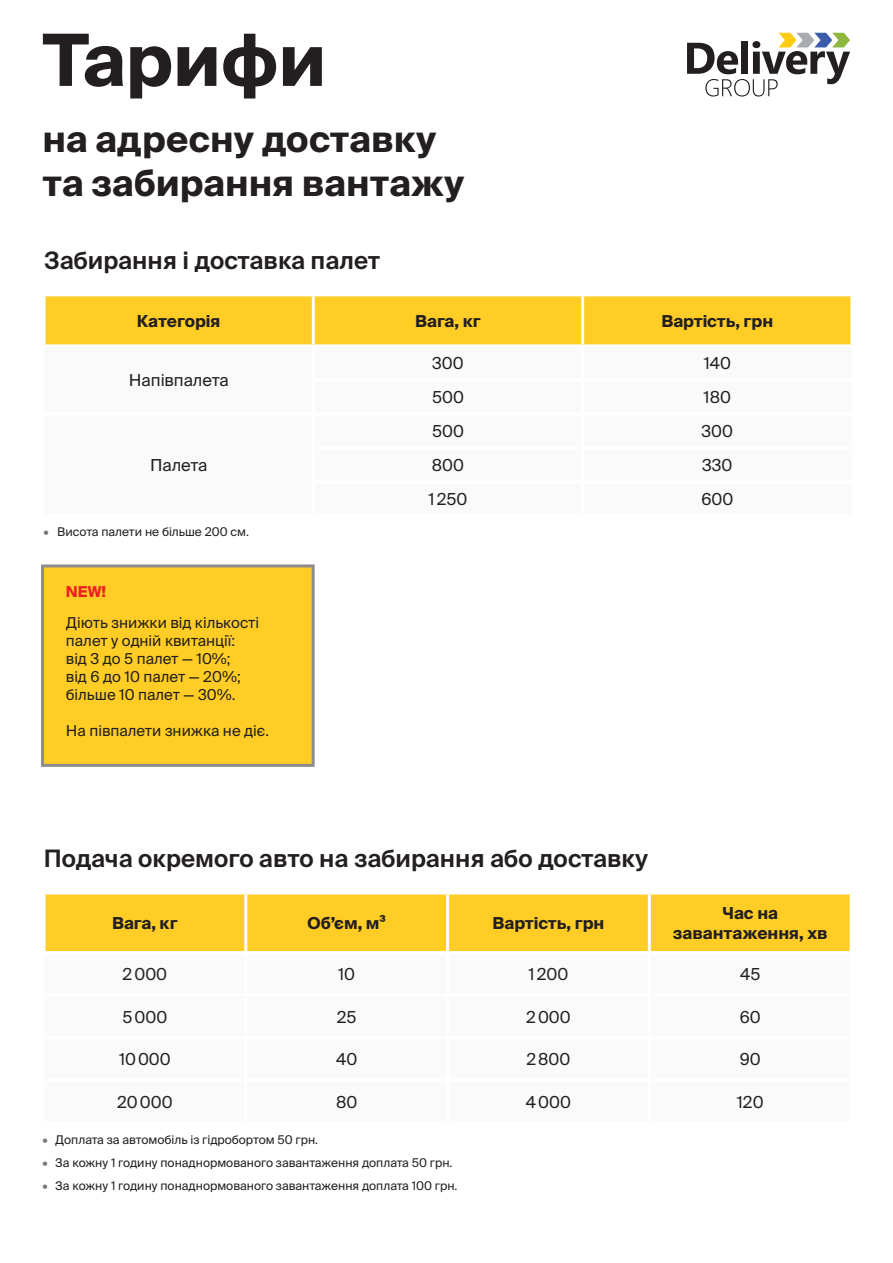
<style>
.page{position:relative;width:893px;height:1263px;background:#fff}
.page>*{position:absolute;margin:0;border:0;box-sizing:border-box;transform-origin:0 0}
.t1{font:700 72px "Suisse Intl";color:#231f20}
.t2{font:700 36px/43.2px "Suisse Intl";color:#231f20}
.t3{font:600 24px "Suisse Intl";color:#231f20}
.t4{font:16.5px "Suisse Intl";color:#231f20}
.t5{font:700 16.5px/19.8px "Suisse Intl";color:#231f20;text-align:center}
.t6{font:15px/18px "Suisse Intl";color:#231f20}
.t7{font:700 15px "Suisse Intl";color:#ee1d23}
.t8{font:12px "Suisse Intl";color:#231f20}
.s1{color:#76787b}
</style>
<div class="page">
<svg style="left:687px;top:33px;width:163px;height:64px"></svg>
<div style="left:46px;top:894px;width:804px;height:57px;background:#ffcd26"></div>
<hr style="left:244px;top:894px;width:3px;height:57px;background:#fff">
<hr style="left:446px;top:894px;width:3px;height:57px;background:#fff">
<hr style="left:648px;top:894px;width:3px;height:57px;background:#fff">
<div style="left:46px;top:296px;width:804px;height:48px;background:#ffcd26"></div>
<hr style="left:312px;top:296px;width:3px;height:48px;background:#fff">
<hr style="left:581px;top:296px;width:3px;height:48px;background:#fff">
<div style="left:41px;top:564px;width:274px;height:203px;background:#ffcd26;border:3px solid #8f8d8c"></div>
<p class="t1" style="left:43px;top:19px;width:285px">Тарифи</p>
<p class="t2" style="left:43px;top:118px;width:424px">на адресну доставку та забирання вантажу</p>
<p class="t3" style="left:44px;top:247px;width:338px">Забирання і доставка палет</p>
<p class="t5" style="left:137px;top:311px;width:85px">Категорія</p>
<p class="t5" style="left:415px;top:311px;width:67px">Вага, кг</p>
<p class="t5" style="left:661px;top:311px;width:113px">Вартість, грн</p>
<p class="t4" style="left:129px;top:371px;width:101px">Напівпалета</p>
<p class="t4" style="left:150px;top:456px;width:59px">Палета</p>
<p class="t8" style="left:43px;top:525px;width:207px"><span class="s1">•</span> Висота палети не більше 200 см.</p>
<p class="t7" style="left:66px;top:583px;width:42px">NEW!</p>
<p class="t6" style="left:66px;top:614px;width:195px">Діють знижки від кількості палет у одній квитанції: від 3 до 5 палет — 10%;</p>
<p class="t6" style="left:66px;top:668px;width:176px">від 6 до 10 палет — 20%;</p>
<p class="t6" style="left:66px;top:686px;width:171px">більше 10 палет — 30%.</p>
<p class="t6" style="left:66px;top:722px;width:205px">На півпалети знижка не діє.</p>
<p class="t4" style="left:432px;top:354px;width:33px">300</p>
<p class="t4" style="left:704px;top:354px;width:29px">140</p>
<p class="t4" style="left:432px;top:388px;width:33px">500</p>
<p class="t4" style="left:704px;top:388px;width:29px">180</p>
<p class="t4" style="left:432px;top:422px;width:33px">500</p>
<p class="t4" style="left:701px;top:422px;width:33px">300</p>
<p class="t4" style="left:432px;top:456px;width:34px">800</p>
<p class="t4" style="left:702px;top:456px;width:32px">330</p>
<p class="t4" style="left:429px;top:490px;width:40px">1250</p>
<p class="t4" style="left:701px;top:490px;width:33px">600</p>
<p class="t3" style="left:44px;top:845px;width:606px">Подача окремого авто на забирання або доставку</p>
<p class="t5" style="left:112px;top:913px;width:67px">Вага, кг</p>
<p class="t5" style="left:307px;top:913px;width:80px">Об’єм, м³</p>
<p class="t5" style="left:493px;top:913px;width:113px">Вартість, грн</p>
<p class="t5" style="left:673px;top:903px;width:156px">Час на завантаження, хв</p>
<p class="t4" style="left:123px;top:965px;width:46px">2000</p>
<p class="t4" style="left:338px;top:965px;width:18px">10</p>
<p class="t4" style="left:529px;top:965px;width:41px">1200</p>
<p class="t4" style="left:740px;top:965px;width:22px">45</p>
<p class="t4" style="left:123px;top:1007px;width:46px">5000</p>
<p class="t4" style="left:337px;top:1007px;width:21px">25</p>
<p class="t4" style="left:526px;top:1007px;width:46px">2000</p>
<p class="t4" style="left:740px;top:1007px;width:23px">60</p>
<p class="t4" style="left:119px;top:1050px;width:53px">10000</p>
<p class="t4" style="left:336px;top:1050px;width:23px">40</p>
<p class="t4" style="left:526px;top:1050px;width:45px">2800</p>
<p class="t4" style="left:740px;top:1050px;width:22px">90</p>
<p class="t4" style="left:117px;top:1092px;width:57px">20000</p>
<p class="t4" style="left:336px;top:1092px;width:23px">80</p>
<p class="t4" style="left:526px;top:1092px;width:47px">4000</p>
<p class="t4" style="left:737px;top:1092px;width:28px">120</p>
<p class="t8" style="left:43px;top:1132px;width:277px"><span class="s1">•</span> Доплата за автомобіль із гідробортом 50 грн.</p>
<p class="t8" style="left:43px;top:1155px;width:411px"><span class="s1">•</span> За кожну 1 годину понаднормованого завантаження доплата 50 грн.</p>
<p class="t8" style="left:43px;top:1178px;width:417px"><span class="s1">•</span> За кожну 1 годину понаднормованого завантаження доплата 100 грн.</p>
</div>
